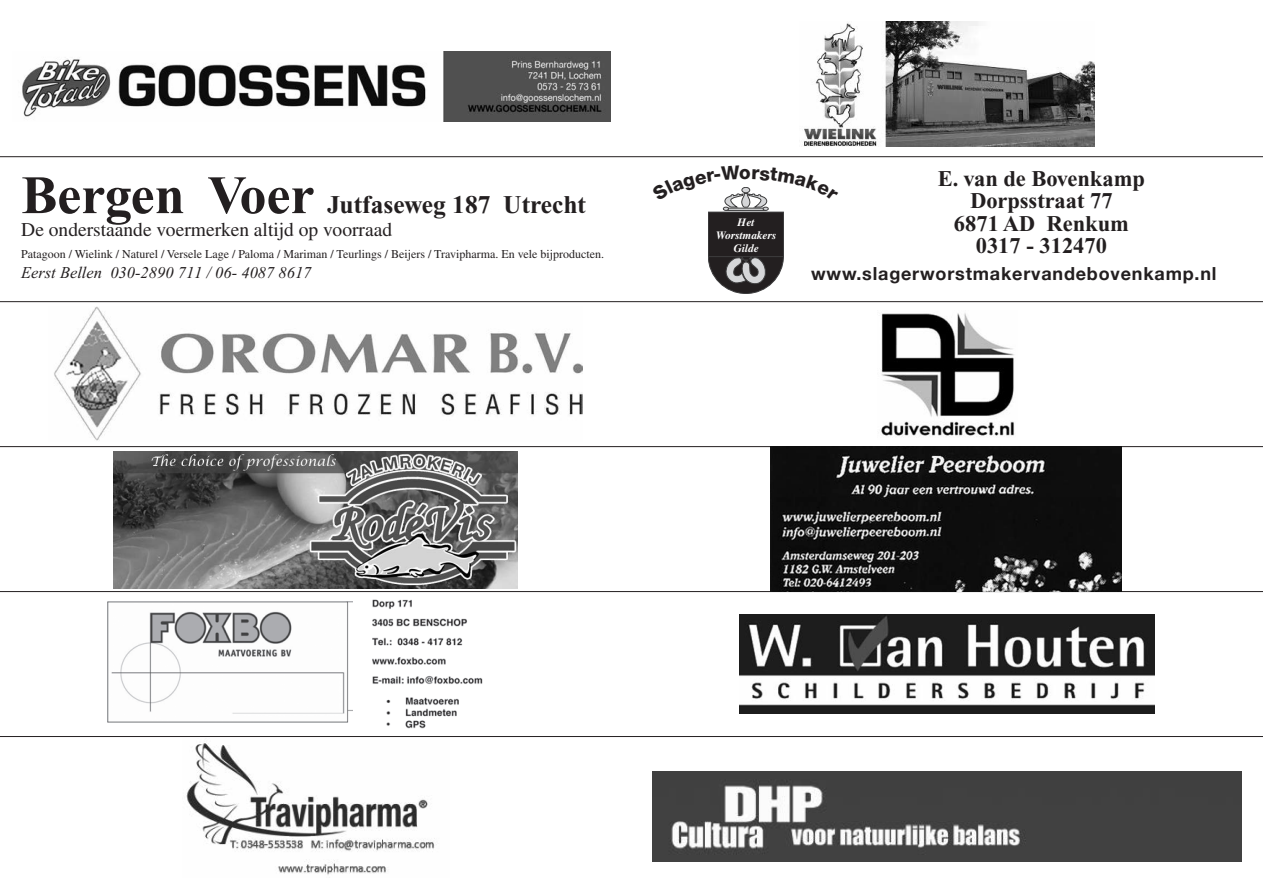
<style>
.page{position:relative;width:1263px;height:893px;background:#fff}
.page>*{position:absolute;margin:0;border:0;box-sizing:border-box;transform-origin:0 0}
.t1{font:700 25.5px "Times New Roman";color:#231f20}
.t2{font:700 22.5px/22.5px "Times New Roman";color:#231f20;text-align:center}
.t3{font:19.5px "Times";color:#231f20}
.t4{font:800 18.9px "Helvetica Neue";color:#231f20}
.t5{font:700 18px "Helvetica Neue";letter-spacing:.045em;color:#231f20}
.t6{font:italic 16.5px "Times New Roman";color:#231f20}
.t7{font:12px "Times";color:#231f20}
.t8{font:italic 700 11.25px/13.4px "Times";color:#fff;text-align:center}
.s1{font-size:54px}
</style>
<div class="page">
<img style="left:372px;top:599px;width:111px;height:130px">
<img style="left:108px;top:601px;width:245px;height:121px">
<img style="left:186px;top:743px;width:249px;height:132px">
<img style="left:113px;top:451px;width:405px;height:137px">
<img style="left:653px;top:771px;width:589px;height:91px">
<img style="left:22px;top:52px;width:588px;height:70px">
<hr style="left:0;top:446px;width:1263px;height:1px;background:#231f20">
<hr style="left:0;top:301px;width:1263px;height:1px;background:#231f20">
<hr style="left:0;top:156px;width:1263px;height:1px;background:#231f20">
<hr style="left:0;top:591px;width:1263px;height:1px;background:#231f20">
<hr style="left:0;top:736px;width:1263px;height:1px;background:#231f20">
<img style="left:881px;top:313px;width:134px;height:124px">
<img style="left:54px;top:306px;width:528px;height:135px">
<img style="left:803px;top:21px;width:291px;height:126px">
<div style="left:708px;top:218px;width:75px;height:75px;background:#231f20;border-radius:50%"></div>
<div style="left:708px;top:212px;width:75px;height:45px;background:#231f20"></div>
<div style="left:708px;top:212px;width:76px;height:45px;border:1px solid #3d3d3e"></div>
<svg style="left:722px;top:255px;width:44px;height:29px"></svg>
<img style="left:740px;top:615px;width:414px;height:98px">
<img style="left:771px;top:446px;width:351px;height:145px">
<svg style="left:722px;top:187px;width:47px;height:24px"></svg>
<h1 class="t1" style="left:21px;top:196px;width:566px"><span class="s1">Bergen Voer</span> Jutfaseweg 187 Utrecht</h1>
<h3 class="t3" style="left:21px;top:222px;width:372px">De onderstaande voermerken altijd op voorraad</h3>
<p class="t7" style="left:21px;top:250px;width:584px">Patagoon / Wielink / Naturel / Versele Lage / Paloma / Mariman / Teurlings / Beijers / Travipharma. En vele bijproducten.</p>
<h3 class="t6" style="left:21px;top:266px;width:292px">Eerst Bellen 030-2890 711 / 06- 4087 8617</h3>
<h3 class="t4" style="left:739px;top:166px;width:13px">o</h3>
<h2 class="t2" style="left:938px;top:170px;width:208px">E. van de Bovenkamp<br>Dorpsstraat 77<br>6871 AD Renkum<br>0317 - 312470</h2>
<h3 class="t5" style="left:811px;top:263px;width:407px">www.slagerworstmakervandebovenkamp.nl</h3>
<p class="t8" style="left:716px;top:214px;width:62px">Het<br>Worstmakers<br>Gilde</p>
</div>
